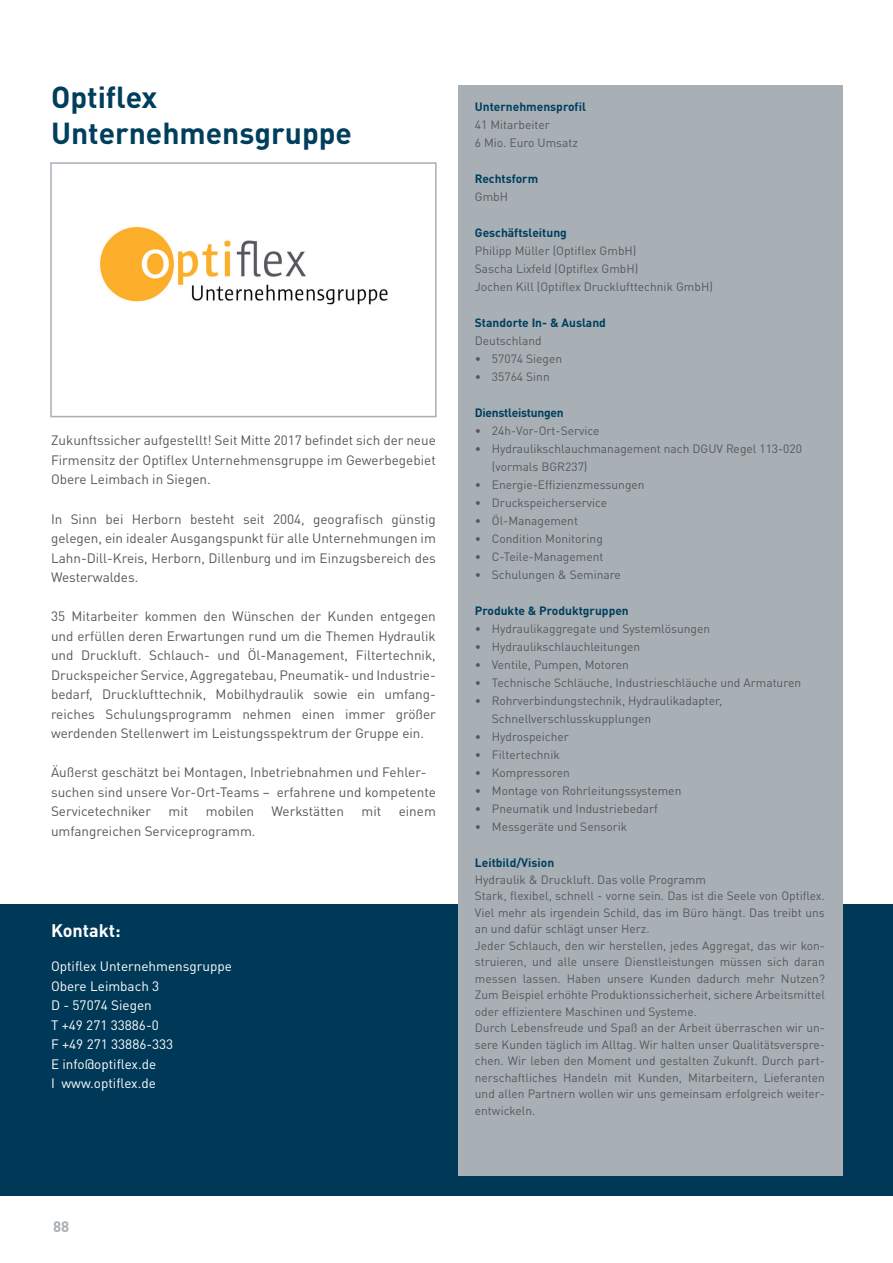
<style>
.page{position:relative;width:893px;height:1263px;background:#fff}
.page>*{position:absolute;margin:0;border:0;box-sizing:border-box;transform-origin:0 0}
.Absatzformat_2{font:700 30px/36px "DINOT";color:#003e5d}
.t1{font:700 18px "DINOT";color:#fff}
.t2{font:700 15px "DINOT";color:#a8b0b6}
.t3{font:13.5px/19.5px "DINOT";color:#57585a;text-align:justify}
.t4{font:13.5px "DINOT";color:#fff}
.t5{font:12px/16.5px "DINOT";color:#57585a;text-align:justify}
.t6{font:700 12px "DINOT";color:#003e5d}
.t7{font:700 12px "DINOT";letter-spacing:-.02em;color:#003e5d}
</style>
<div class="page">
<div style="left:0;top:905px;width:893px;height:291px;background:#003958"></div>
<div style="left:458px;top:85px;width:384px;height:1091px;background:#a8b0b6"></div>
<div style="left:50px;top:162px;width:387px;height:255px;border:2px solid #a8b0b6"></div>
<img style="left:100px;top:227px;width:288px;height:78px">
<p class="Absatzformat_2" style="left:51px;top:78px;width:303px">Optiflex<br>Unternehmensgruppe</p>
<p class="t3" style="left:51px;top:431px;width:386px">Zukunftssicher aufgestellt! Seit Mitte 2017 befindet sich der neue Firmensitz der Optiflex Unternehmensgruppe im Gewerbegebiet Obere Leimbach in Siegen.</p>
<p class="t3" style="left:51px;top:509px;width:386px">In Sinn bei Herborn besteht seit 2004, geografisch günstig gelegen, ein idealer Ausgangspunkt für alle Unternehmungen im Lahn-Dill-Kreis, Herborn, Dillenburg und im Einzugsbereich des Westerwaldes.</p>
<p class="t3" style="left:51px;top:606px;width:386px">35 Mitarbeiter kommen den Wünschen der Kunden entgegen und erfüllen deren Erwartungen rund um die Themen Hydraulik und Druckluft. Schlauch- und Öl-Management, Filtertechnik, Druckspeicher Service, Aggregatebau, Pneumatik- und Industrie&shy;bedarf, Drucklufttechnik, Mobilhydraulik sowie ein umfang&shy;reiches Schulungsprogramm nehmen einen immer größer werdenden Stellenwert im Leistungsspektrum der Gruppe ein.</p>
<p class="t3" style="left:51px;top:762px;width:377px">Äußerst geschätzt bei Montagen, Inbetriebnahmen und Fehler-</p>
<p class="t3" style="left:51px;top:782px;width:386px">suchen sind unsere Vor-Ort-Teams – erfahrene und kompetente<br>Servicetechniker</p>
<p class="t3" style="left:169px;top:801px;width:21px">mit</p>
<p class="t3" style="left:206px;top:801px;width:50px">mobilen</p>
<p class="t3" style="left:272px;top:801px;width:74px">Werkstätten</p>
<p class="t3" style="left:361px;top:801px;width:21px">mit</p>
<p class="t3" style="left:399px;top:801px;width:39px">einem</p>
<p class="t3" style="left:51px;top:821px;width:206px">umfangreichen Serviceprogramm.</p>
<p class="t1" style="left:51px;top:919px;width:71px">Kontakt:</p>
<p class="t4" style="left:51px;top:958px;width:182px">Optiflex Unternehmensgruppe</p>
<p class="t4" style="left:51px;top:977px;width:110px">Obere Leimbach 3</p>
<p class="t4" style="left:51px;top:997px;width:102px">D - 57074 Siegen</p>
<p class="t4" style="left:51px;top:1016px;width:109px">T +49 271 33886-0</p>
<p class="t4" style="left:51px;top:1036px;width:124px">F +49 271 33886-333</p>
<p class="t4" style="left:51px;top:1055px;width:107px">E info@optiflex.de</p>
<p class="t4" style="left:51px;top:1075px;width:106px">I www.optiflex.de</p>
<p class="t6" style="left:475px;top:99px;width:113px">Unternehmensprofil</p>
<p class="t5" style="left:475px;top:116px;width:76px">41 Mitarbeiter</p>
<p class="t5" style="left:475px;top:134px;width:105px">6 Mio. Euro Umsatz</p>
<p class="t6" style="left:475px;top:171px;width:65px">Rechtsform</p>
<p class="t5" style="left:475px;top:188px;width:35px">GmbH</p>
<p class="t6" style="left:475px;top:225px;width:93px">Geschäftsleitung</p>
<p class="t5" style="left:475px;top:242px;width:163px">Philipp Müller (Optiflex GmbH)</p>
<p class="t5" style="left:475px;top:260px;width:165px">Sascha Lixfeld (Optiflex GmbH)</p>
<p class="t5" style="left:475px;top:278px;width:240px">Jochen Kill (Optiflex Drucklufttechnik GmbH)</p>
<p class="t6" style="left:475px;top:315px;width:133px">Standorte In- &amp; Ausland</p>
<p class="t5" style="left:475px;top:332px;width:68px">Deutschland</p>
<p class="t5" style="left:475px;top:350px;width:89px">• 57074 Siegen</p>
<p class="t5" style="left:475px;top:368px;width:76px">• 35764 Sinn</p>
<p class="t7" style="left:475px;top:405px;width:90px">Dienstleistungen</p>
<p class="t5" style="left:475px;top:422px;width:126px">• 24h-Vor-Ort-Service</p>
<p class="t5" style="left:492px;top:440px;width:312px;line-height:18px;text-indent:-17px">• Hydraulikschlauchmanagement nach DGUV Regel 113-020 (vormals BGR237)</p>
<p class="t5" style="left:475px;top:476px;width:171px">• Energie-Effizienzmessungen</p>
<p class="t5" style="left:475px;top:494px;width:134px">• Druckspeicherservice</p>
<p class="t5" style="left:475px;top:512px;width:105px">• Öl-Management</p>
<p class="t5" style="left:475px;top:530px;width:129px">• Condition Monitoring</p>
<p class="t5" style="left:475px;top:548px;width:130px">• C-Teile-Management</p>
<p class="t5" style="left:475px;top:566px;width:148px">• Schulungen &amp; Seminare</p>
<p class="t6" style="left:475px;top:603px;width:155px">Produkte &amp; Produktgruppen</p>
<p class="t5" style="left:475px;top:620px;width:237px">• Hydraulikaggregate und Systemlösungen</p>
<p class="t5" style="left:475px;top:638px;width:167px">• Hydraulikschlauchleitungen</p>
<p class="t5" style="left:475px;top:656px;width:155px">• Ventile, Pumpen, Motoren</p>
<p class="t5" style="left:475px;top:674px;width:328px">• Technische Schläuche, Industrieschläuche und Armaturen</p>
<p class="t5" style="left:492px;top:692px;width:232px;line-height:18px;text-indent:-17px">• Rohrverbindungstechnik, Hydraulikadapter,<br>Schnellverschlusskupplungen</p>
<p class="t5" style="left:475px;top:728px;width:96px">• Hydrospeicher</p>
<p class="t5" style="left:475px;top:746px;width:86px">• Filtertechnik</p>
<p class="t5" style="left:475px;top:764px;width:97px">• Kompressoren</p>
<p class="t5" style="left:475px;top:782px;width:208px">• Montage von Rohrleitungssystemen</p>
<p class="t5" style="left:475px;top:800px;width:184px">• Pneumatik und Industriebedarf</p>
<p class="t5" style="left:475px;top:818px;width:154px">• Messgeräte und Sensorik</p>
<p class="t6" style="left:475px;top:855px;width:81px">Leitbild/Vision</p>
<p class="t5" style="left:475px;top:871px;width:233px">Hydraulik &amp; Druckluft. Das volle Programm</p>
<p class="t5" style="left:475px;top:887px;width:352px">Stark, flexibel, schnell - vorne sein. Das ist die Seele von Optiflex.<br>Viel mehr als irgendein Schild, das im Büro hängt. Das treibt uns an und dafür schlägt unser Herz.</p>
<p class="t5" style="left:475px;top:937px;width:352px">Jeder Schlauch, den wir herstellen, jedes Aggregat, das wir kon&shy;struieren, und alle unsere Dienstleistungen müssen sich daran messen lassen. Haben unsere Kunden dadurch mehr Nutzen?<br>Zum Beispiel erhöhte Produktionssicherheit, sichere Arbeitsmittel oder effizientere Maschinen und Systeme.</p>
<p class="t5" style="left:475px;top:1019px;width:352px">Durch Lebensfreude und Spaß an der Arbeit überraschen wir un&shy;sere Kunden täglich im Alltag. Wir halten unser Qualitätsverspre&shy;chen. Wir leben den Moment und gestalten Zukunft. Durch part&shy;nerschaftliches Handeln mit Kunden, Mitarbeitern, Lieferanten und allen Partnern wollen wir uns gemeinsam erfolgreich weiter&shy;entwickeln.</p>
<p class="t2" style="left:53px;top:1217px;width:18px">88</p>
</div>
